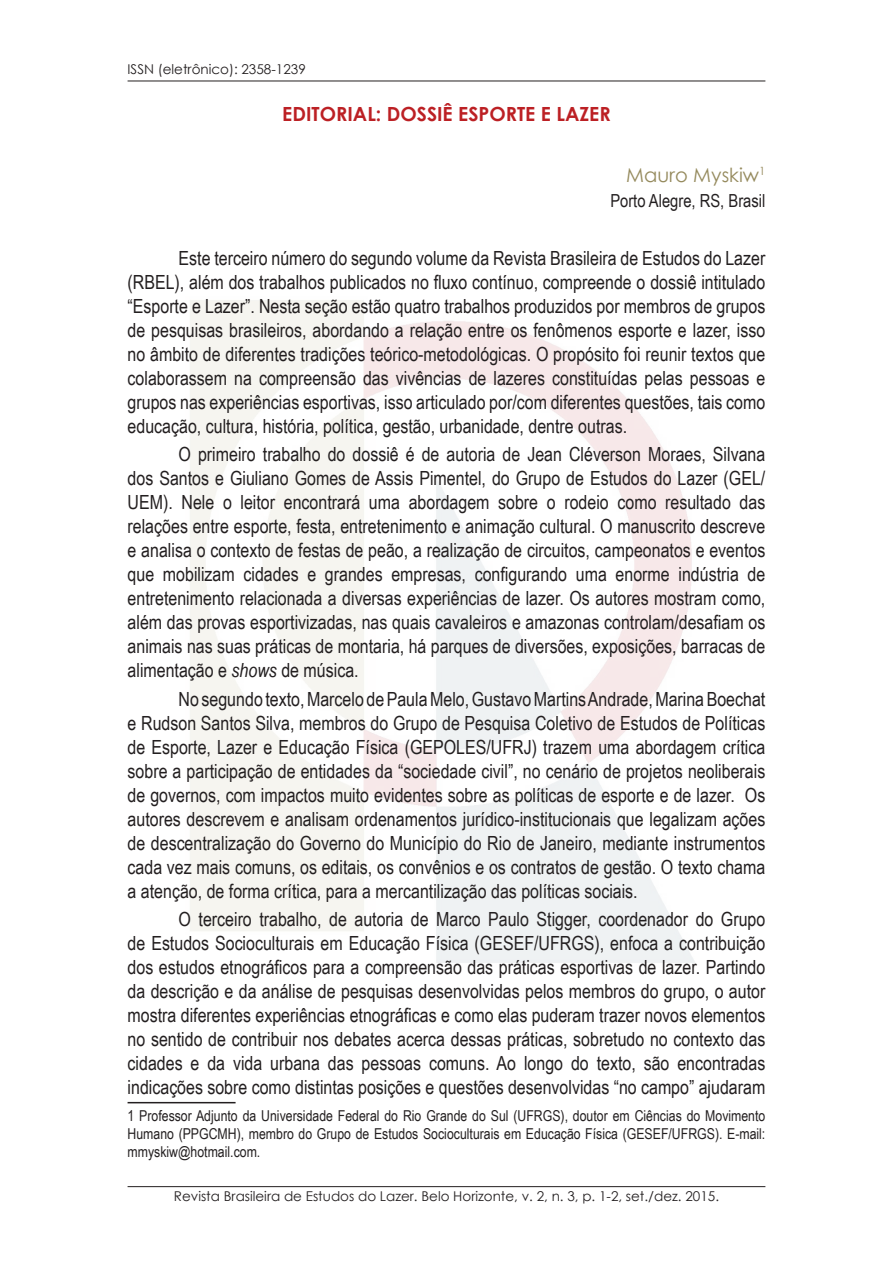
<style>
.page{position:relative;width:893px;height:1263px;background:#fff}
.page>*{position:absolute;margin:0;border:0;box-sizing:border-box;transform-origin:0 0}
.t1{font:19.5px/24px "Arial Narrow";color:#231f20;text-align:justify}
.t2{font:700 19.5px "Century Gothic";color:#bc2024}
.t3{font:19.5px "Century Gothic";color:#958a5d}
.t4{font:18px "Arial Narrow";color:#231f20}
.t5{font:15px/18px "Arial Narrow";color:#231f20;text-align:justify}
.t6{font:13.5px "Century Gothic";color:#231f20}
.s1{font-style:italic}
</style>
<div class="page">
<hr style="left:128px;top:81px;width:637px;height:1px;background:#231f20">
<hr style="left:128px;top:1186px;width:637px;height:1px;background:#231f20">
<hr style="left:128px;top:1102px;width:108px;height:1px;background:#231f20">
<p class="t6" style="left:128px;top:60px;width:180px">ISSN (eletrônico): 2358-1239</p>
<p class="t2" style="left:282px;top:99px;width:330px">EDITORIAL: DOSSIÊ ESPORTE E LAZER</p>
<p class="t3" style="left:626px;top:161px;width:141px">Mauro Myskiw<sup>1</sup></p>
<p class="t4" style="left:610px;top:187px;width:157px">Porto Alegre, RS, Brasil</p>
<p class="t1" style="left:128px;top:245px;width:639px;text-indent:51px">Este terceiro número do segundo volume da Revista Brasileira de Estudos do Lazer (RBEL), além dos trabalhos publicados no fluxo contínuo, compreende o dossiê intitulado “Esporte e Lazer”. Nesta seção estão quatro trabalhos produzidos por membros de grupos de pesquisas brasileiros, abordando a relação entre os fenômenos esporte e lazer, isso no âmbito de diferentes tradições teórico-metodológicas. O propósito foi reunir textos que colaborassem na compreensão das vivências de lazeres constituídas pelas pessoas e grupos nas experiências esportivas, isso articulado por/com diferentes questões, tais como educação, cultura, história, política, gestão, urbanidade, dentre outras.</p>
<p class="t1" style="left:128px;top:442px;width:639px;text-indent:51px">O primeiro trabalho do dossiê é de autoria de Jean Cléverson Moraes, Silvana dos Santos e Giuliano Gomes de Assis Pimentel, do Grupo de Estudos do Lazer (GEL/ UEM). Nele o leitor encontrará uma abordagem sobre o rodeio como resultado das relações entre esporte, festa, entretenimento e animação cultural. O manuscrito descreve e analisa o contexto de festas de peão, a realização de circuitos, campeonatos e eventos que mobilizam cidades e grandes empresas, configurando uma enorme indústria de entretenimento relacionada a diversas experiências de lazer. Os autores mostram como, além das provas esportivizadas, nas quais cavaleiros e amazonas controlam/desafiam os animais nas suas práticas de montaria, há parques de diversões, exposições, barracas de alimentação e <span class="s1">shows</span> de música.</p>
<p class="t1" style="left:128px;top:686px;width:639px;text-indent:51px">No segundo texto, Marcelo de Paula Melo, Gustavo Martins Andrade, Marina Boechat e Rudson Santos Silva, membros do Grupo de Pesquisa Coletivo de Estudos de Políticas de Esporte, Lazer e Educação Física (GEPOLES/UFRJ) trazem uma abordagem crítica sobre a participação de entidades da “sociedade civil”, no cenário de projetos neoliberais de governos, com impactos muito evidentes sobre as políticas de esporte e de lazer. Os autores descrevem e analisam ordenamentos jurídico-institucionais que legalizam ações de descentralização do Governo do Município do Rio de Janeiro, mediante instrumentos cada vez mais comuns, os editais, os convênios e os contratos de gestão. O texto chama a atenção, de forma crítica, para a mercantilização das políticas sociais.</p>
<p class="t1" style="left:128px;top:906px;width:639px;text-indent:51px">O terceiro trabalho, de autoria de Marco Paulo Stigger, coordenador do Grupo de Estudos Socioculturais em Educação Física (GESEF/UFRGS), enfoca a contribuição dos estudos etnográficos para a compreensão das práticas esportivas de lazer. Partindo da descrição e da análise de pesquisas desenvolvidas pelos membros do grupo, o autor mostra diferentes experiências etnográficas e como elas puderam trazer novos elementos no sentido de contribuir nos debates acerca dessas práticas, sobretudo no contexto das cidades e da vida urbana das pessoas comuns. Ao longo do texto, são encontradas indicações sobre como distintas posições e questões desenvolvidas “no campo” ajudaram</p>
<p class="t5" style="left:128px;top:1106px;width:639px">1 Professor Adjunto da Universidade Federal do Rio Grande do Sul (UFRGS), doutor em Ciências do Movimento Humano (PPGCMH), membro do Grupo de Estudos Socioculturais em Educação Física (GESEF/UFRGS). E-mail: mmyskiw@hotmail.com.</p>
<p class="t6" style="left:174px;top:1186px;width:547px">Revista Brasileira de Estudos do Lazer. Belo Horizonte, v. 2, n. 3, p. 1-2, set./dez. 2015.</p>
</div>
